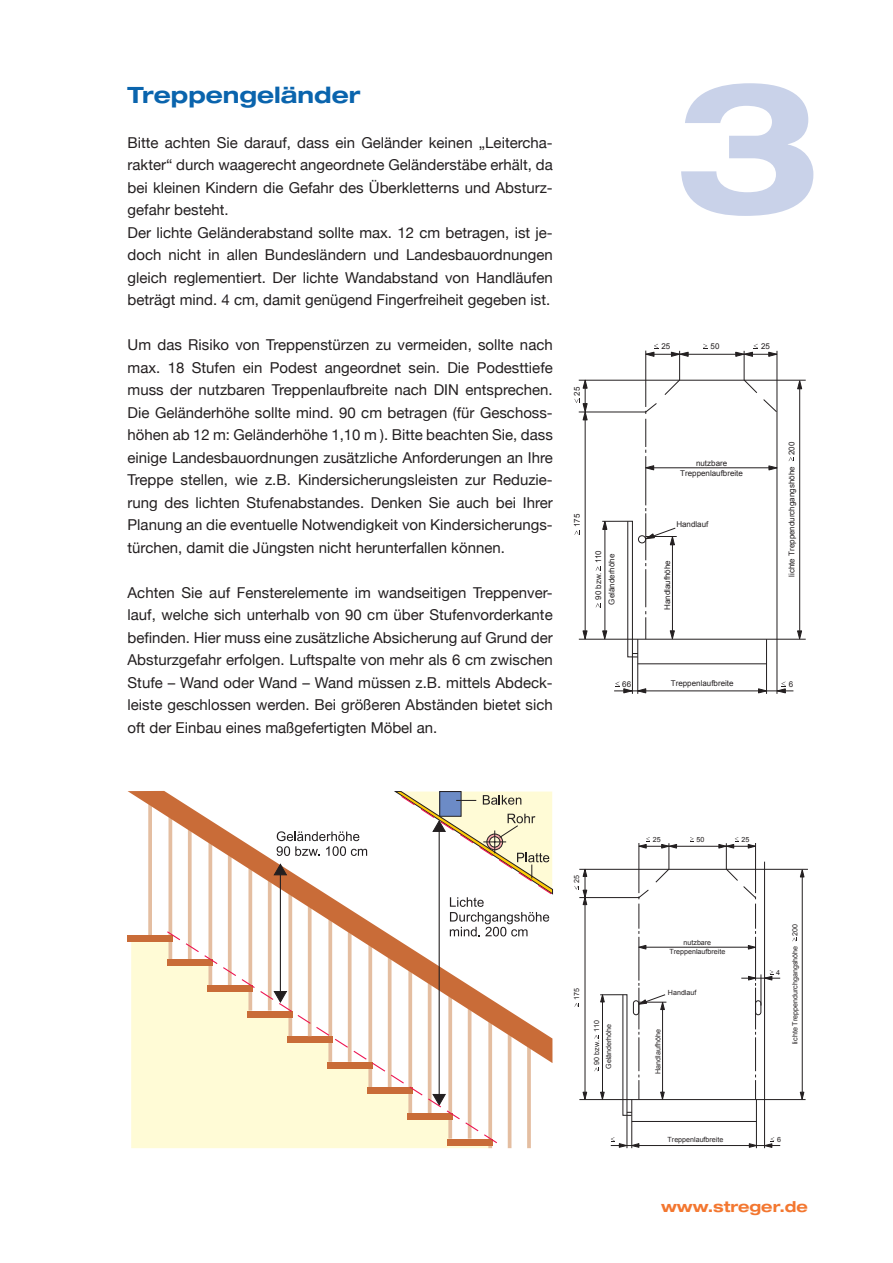
<style>
.page{position:relative;width:893px;height:1263px;background:#fff}
.page>*{position:absolute;margin:0;border:0;box-sizing:border-box;transform-origin:0 0}
.t1{font:700 expanded 181.65px "Helvetica Neue";color:#c9d2e9}
.t2{font:700 expanded 22.5px "Helvetica Neue";color:#0a64ad}
.t3{font:15px/22.5px "Helvetica Neue";color:#231f20;text-align:justify}
.t4{font:700 expanded 15px "Helvetica Neue";color:#f37730}
.t5{font:7.95px/10.1px "Arial";color:#231f20;text-align:center}
.t6{font:7.05px/9px "Arial";color:#231f20;text-align:center}
</style>
<div class="page">
<div style="left:131px;top:1063px;width:357px;height:85px;background:#fffbd6"></div>
<svg style="left:527px;top:1063px;width:4px;height:85px"></svg>
<svg style="left:488px;top:1145px;width:4px;height:3px"></svg>
<div style="left:447px;top:1139px;width:45px;height:6px;background:#c96c38"></div>
<svg style="left:508px;top:1063px;width:3px;height:85px"></svg>
<svg style="left:128px;top:791px;width:424px;height:272px"></svg>
<svg style="left:268px;top:864px;width:24px;height:66px"></svg>
<svg style="left:166px;top:930px;width:332px;height:214px"></svg>
<svg style="left:277px;top:831px;width:90px;height:25px"></svg>
<svg style="left:394px;top:791px;width:159px;height:145px"></svg>
<hr style="left:579px;top:869px;width:229px;height:1px;background:#231f20">
<hr style="left:639px;top:937px;width:1px;height:43px;background:#231f20">
<hr style="left:755px;top:937px;width:1px;height:43px;background:#231f20">
<hr style="left:639px;top:988px;width:1px;height:41px;background:#231f20">
<hr style="left:755px;top:988px;width:1px;height:41px;background:#231f20">
<hr style="left:755px;top:1037px;width:1px;height:34px;background:#231f20">
<svg style="left:755px;top:1074px;width:1px;height:25px"></svg>
<hr style="left:579px;top:1099px;width:227px;height:1px;background:#231f20">
<svg style="left:748px;top:976px;width:9px;height:10px"></svg>
<svg style="left:638px;top:945px;width:8px;height:4px"></svg>
<svg style="left:582px;top:1091px;width:5px;height:10px"></svg>
<svg style="left:748px;top:945px;width:9px;height:5px"></svg>
<hr style="left:585px;top:905px;width:1px;height:187px;background:#231f20">
<svg style="left:800px;top:868px;width:5px;height:9px"></svg>
<svg style="left:800px;top:1091px;width:4px;height:10px"></svg>
<hr style="left:802px;top:876px;width:1px;height:216px;background:#231f20">
<hr style="left:644px;top:947px;width:107px;height:1px;background:#231f20">
<hr style="left:611px;top:1145px;width:169px;height:1px;background:#231f20">
<hr style="left:756px;top:1099px;width:1px;height:49px;background:#231f20">
<hr style="left:764px;top:862px;width:1px;height:286px;background:#231f20">
<hr style="left:632px;top:1121px;width:124px;height:1px;background:#231f20">
<hr style="left:639px;top:846px;width:116px;height:1px;background:#231f20">
<div style="left:755px;top:1000px;width:6px;height:15px;border:1px solid #231f20;border-radius:3px"></div>
<hr style="left:761px;top:974px;width:1px;height:31px;background:#231f20">
<hr style="left:741px;top:978px;width:39px;height:1px;background:#231f20">
<svg style="left:574px;top:837px;width:103px;height:97px"></svg>
<svg style="left:718px;top:837px;width:39px;height:97px"></svg>
<svg style="left:690px;top:837px;width:4px;height:5px"></svg>
<svg style="left:574px;top:1003px;width:5px;height:4px"></svg>
<svg style="left:749px;top:1137px;width:25px;height:11px"></svg>
<svg style="left:763px;top:970px;width:10px;height:10px"></svg>
<svg style="left:594px;top:993px;width:72px;height:156px"></svg>
<hr style="left:579px;top:380px;width:227px;height:1px;background:#231f20">
<hr style="left:645px;top:351px;width:1px;height:56px;background:#231f20">
<hr style="left:645px;top:456px;width:1px;height:49px;background:#231f20">
<hr style="left:645px;top:513px;width:1px;height:47px;background:#231f20">
<hr style="left:579px;top:639px;width:227px;height:1px;background:#231f20">
<svg style="left:664px;top:350px;width:25px;height:45px"></svg>
<svg style="left:768px;top:351px;width:9px;height:6px"></svg>
<svg style="left:645px;top:465px;width:9px;height:5px"></svg>
<svg style="left:758px;top:688px;width:11px;height:5px"></svg>
<svg style="left:582px;top:630px;width:6px;height:10px"></svg>
<svg style="left:768px;top:465px;width:9px;height:6px"></svg>
<hr style="left:585px;top:420px;width:1px;height:211px;background:#231f20">
<svg style="left:797px;top:379px;width:5px;height:10px"></svg>
<svg style="left:797px;top:630px;width:5px;height:10px"></svg>
<hr style="left:799px;top:387px;width:1px;height:244px;background:#231f20">
<hr style="left:652px;top:467px;width:119px;height:1px;background:#231f20">
<hr style="left:614px;top:691px;width:179px;height:1px;background:#231f20">
<svg style="left:763px;top:399px;width:14px;height:13px"></svg>
<hr style="left:777px;top:351px;width:1px;height:343px;background:#231f20">
<hr style="left:766px;top:639px;width:1px;height:55px;background:#231f20">
<hr style="left:638px;top:663px;width:128px;height:1px;background:#231f20">
<hr style="left:646px;top:354px;width:131px;height:1px;background:#231f20">
<hr style="left:646px;top:536px;width:31px;height:1px;background:#231f20">
<svg style="left:645px;top:344px;width:13px;height:13px"></svg>
<svg style="left:574px;top:378px;width:83px;height:75px"></svg>
<svg style="left:735px;top:344px;width:23px;height:49px"></svg>
<svg style="left:703px;top:344px;width:4px;height:5px"></svg>
<svg style="left:789px;top:457px;width:5px;height:4px"></svg>
<svg style="left:574px;top:531px;width:6px;height:4px"></svg>
<svg style="left:775px;top:681px;width:11px;height:12px"></svg>
<svg style="left:596px;top:519px;width:80px;height:175px"></svg>
<h2 class="t2" style="left:128px;top:81px;width:234px">Treppengeländer</h2>
<p class="t3" style="left:128px;top:132px;width:427px;text-align:left">Bitte achten Sie darauf, dass ein Geländer keinen „Leitercha&shy;rakter“ durch waagerecht angeordnete Geländerstäbe erhält, da bei kleinen Kindern die Gefahr des Überkletterns und Absturz&shy;gefahr besteht.<br>Der lichte Geländerabstand sollte max. 12 cm betragen, ist je&shy;doch nicht in allen Bundesländern und Landesbauordnungen gleich reglementiert. Der lichte Wandabstand von Handläufen beträgt mind. 4 cm, damit genügend Fingerfreiheit gegeben ist.</p>
<p class="t3" style="left:128px;top:335px;width:427px">Um das Risiko von Treppenstürzen zu vermeiden, sollte nach max. 18 Stufen ein Podest angeordnet sein. Die Podesttiefe muss der nutzbaren Treppenlaufbreite nach DIN entsprechen.<br>Die Geländerhöhe sollte mind. 90 cm betragen (für Geschoss&shy;höhen ab 12 m: Geländerhöhe 1,10 m ). Bitte beachten Sie, dass einige Landesbauordnungen zusätzliche Anforderungen an Ihre Treppe stellen, wie z.B. Kindersicherungsleisten zur Reduzie&shy;rung des lichten Stufenabstandes. Denken Sie auch bei Ihrer Planung an die eventuelle Notwendigkeit von Kindersicherungs&shy;türchen, damit die Jüngsten nicht herunterfallen können.</p>
<p class="t3" style="left:128px;top:582px;width:427px">Achten Sie auf Fensterelemente im wandseitigen Treppenver&shy;lauf, welche sich unterhalb von 90 cm über Stufenvorderkante befinden. Hier muss eine zusätzliche Absicherung auf Grund der Absturzgefahr erfolgen. Luftspalte von mehr als 6 cm zwischen Stufe – Wand oder Wand – Wand müssen z.B. mittels Abdeck&shy;leiste geschlossen werden. Bei größeren Abständen bietet sich oft der Einbau eines maßgefertigten Möbel an.</p>
<h1 class="t1" style="left:673px;top:34px;width:150px">3</h1>
<p class="t5" style="left:572px;top:395px;width:10px;rotate:-90deg">25</p>
<p class="t5" style="left:572px;top:527px;width:15px;rotate:-90deg">175</p>
<p class="t5" style="left:593px;top:600px;width:51px;rotate:-90deg">90 bzw. 110</p>
<p class="t5" style="left:607px;top:605px;width:52px;rotate:-90deg">Geländerhöhe</p>
<p class="t5" style="left:661px;top:341px;width:10px">25</p>
<p class="t5" style="left:711px;top:341px;width:10px">50</p>
<p class="t5" style="left:761px;top:341px;width:10px">25</p>
<p class="t5" style="left:680px;top:458px;width:64px">nutzbare<br>Treppenlaufbreite</p>
<p class="t5" style="left:676px;top:519px;width:34px">Handlauf</p>
<p class="t5" style="left:662px;top:610px;width:51px;rotate:-90deg">Handlaufhöhe</p>
<p class="t5" style="left:787px;top:455px;width:15px;rotate:-90deg">200</p>
<p class="t5" style="left:787px;top:577px;width:112px;rotate:-90deg">lichte Treppendurchgangshöhe</p>
<p class="t5" style="left:622px;top:679px;width:11px">66</p>
<p class="t5" style="left:671px;top:679px;width:64px">Treppenlaufbreite</p>
<p class="t5" style="left:789px;top:679px;width:6px">6</p>
<p class="t6" style="left:572px;top:883px;width:9px;rotate:-90deg">25</p>
<p class="t6" style="left:572px;top:1000px;width:13px;rotate:-90deg">175</p>
<p class="t6" style="left:592px;top:1065px;width:46px;rotate:-90deg">90 bzw. 110</p>
<p class="t6" style="left:604px;top:1069px;width:47px;rotate:-90deg">Geländerhöhe</p>
<p class="t6" style="left:653px;top:835px;width:9px">25</p>
<p class="t6" style="left:697px;top:835px;width:9px">50</p>
<p class="t6" style="left:741px;top:835px;width:9px">25</p>
<p class="t6" style="left:669px;top:938px;width:57px">nutzbare<br>Treppenlaufbreite</p>
<p class="t6" style="left:668px;top:988px;width:30px">Handlauf</p>
<p class="t6" style="left:654px;top:1074px;width:46px;rotate:-90deg">Handlaufhöhe</p>
<p class="t6" style="left:668px;top:1135px;width:57px">Treppenlaufbreite</p>
<p class="t6" style="left:776px;top:968px;width:5px">4</p>
<p class="t6" style="left:790px;top:936px;width:13px;rotate:-90deg">200</p>
<p class="t6" style="left:790px;top:1044px;width:100px;rotate:-90deg">lichte Treppendurchgangshöhe</p>
<p class="t6" style="left:777px;top:1135px;width:5px">6</p>
<p class="t4" style="left:661px;top:1197px;width:148px">www.streger.de</p>
</div>
